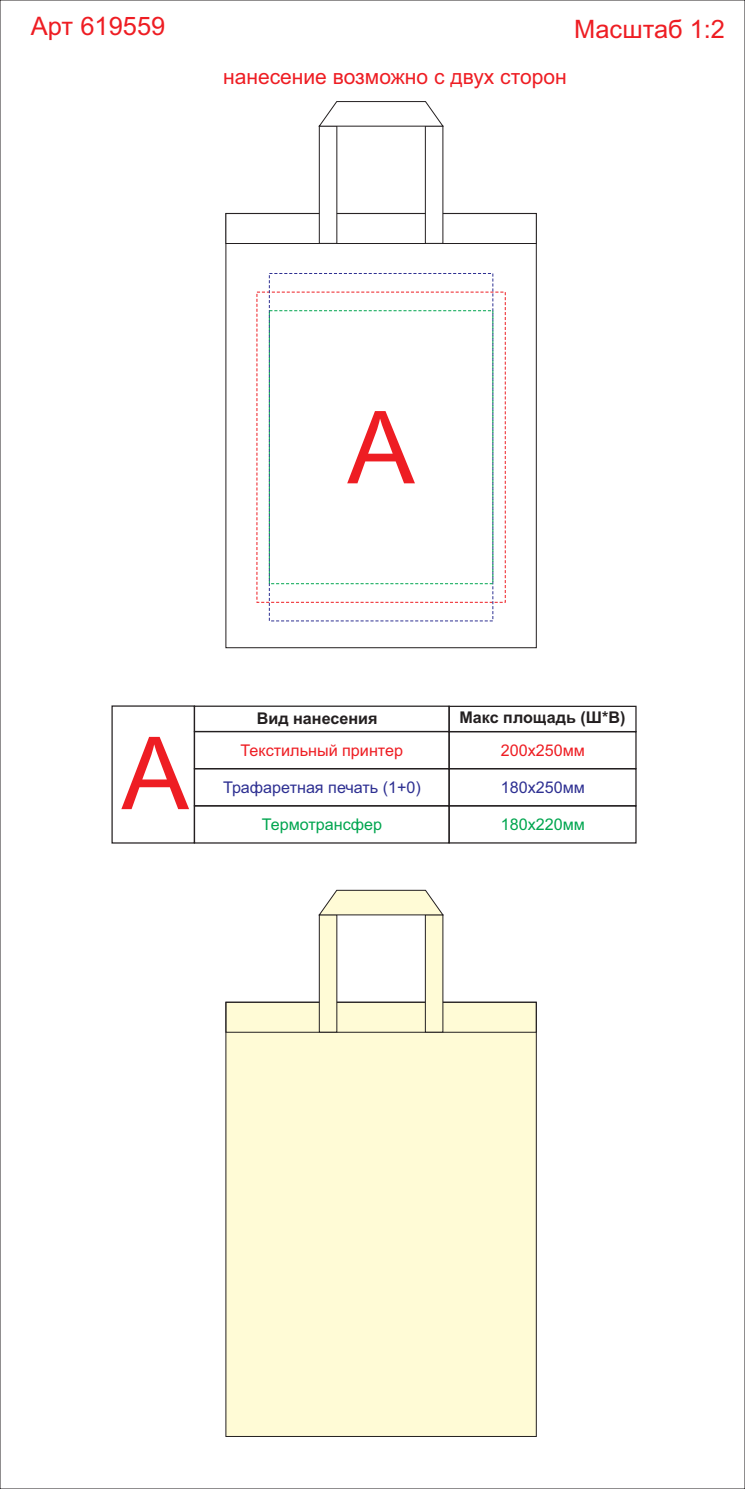
<style>
.page{position:relative;width:745px;height:1489px;background:#fff}
.page>*{position:absolute;margin:0;border:0;box-sizing:border-box;transform-origin:0 0}
.t1{font:100.89px "Arial";color:#ee1d23}
.t2{font:25.46px "Arial";color:#ee1d23}
.t3{font:25.38px "Arial";color:#ee1d23}
.t4{font:21px "Arial";color:#ee1d23}
.t5{font:16.1px "Arial";color:#2e3092}
.t6{font:700 16.1px "Arial";color:#231f20}
.t7{font:16.1px "Arial";color:#ee1d23}
.t8{font:16.1px "Arial";color:#00a54f}
</style>
<div class="page">
<svg style="left:225px;top:244px;width:311px;height:404px"></svg>
<div style="left:225px;top:1001px;width:311px;height:435px;background:#fffbd6"></div>
<div style="left:225px;top:1002px;width:311px;height:30px;border:1px solid #231f20"></div>
<svg style="left:225px;top:101px;width:311px;height:143px"></svg>
<svg style="left:318px;top:889px;width:125px;height:143px"></svg>
<div style="left:269px;top:310px;width:224px;height:274px;border:1px dashed #00a54f"></div>
<div style="left:194px;top:705px;width:255px;height:27px;border:1px solid #231f20"></div>
<div style="left:194px;top:731px;width:255px;height:38px;border:1px solid #231f20"></div>
<div style="left:448px;top:705px;width:188px;height:27px;border:1px solid #231f20"></div>
<div style="left:448px;top:731px;width:188px;height:38px;border:1px solid #231f20"></div>
<div style="left:194px;top:768px;width:255px;height:38px;border:1px solid #231f20"></div>
<div style="left:194px;top:805px;width:255px;height:38px;border:1px solid #231f20"></div>
<div style="left:448px;top:768px;width:188px;height:38px;border:1px solid #231f20"></div>
<div style="left:448px;top:805px;width:188px;height:38px;border:1px solid #231f20"></div>
<h2 class="t2" style="left:31px;top:17px;width:136px">Арт 619559</h2>
<h3 class="t3" style="left:573px;top:20px;width:152px">Масштаб 1:2</h3>
<h3 class="t4" style="left:223px;top:68px;width:345px">нанесение возможно с двух сторон</h3>
<h1 class="t1" style="left:347px;top:410px;width:69px">А</h1>
<h1 class="t1" style="left:121px;top:735px;width:69px">А</h1>
<p class="t6" style="left:257px;top:712px;width:122px">Вид нанесения</p>
<p class="t6" style="left:459px;top:711px;width:167px">Макс площадь (Ш*В)</p>
<p class="t7" style="left:240px;top:744px;width:164px">Текстильный принтер</p>
<p class="t7" style="left:500px;top:744px;width:86px">200х250мм</p>
<p class="t5" style="left:223px;top:781px;width:199px">Трафаретная печать (1+0)</p>
<p class="t8" style="left:262px;top:818px;width:122px">Термотрансфер</p>
<p class="t5" style="left:500px;top:781px;width:86px">180х250мм</p>
<p class="t8" style="left:500px;top:818px;width:86px">180х220мм</p>
</div>
